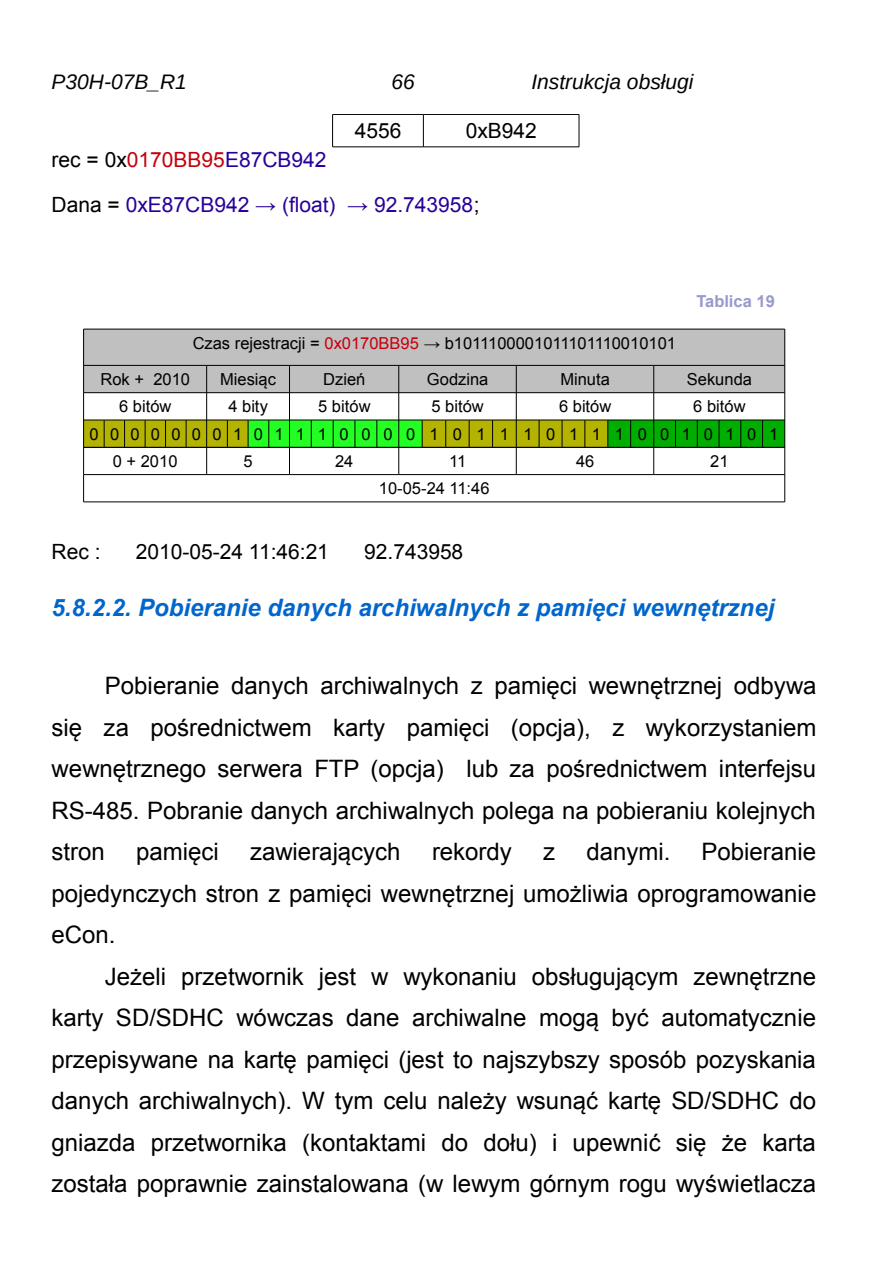
<style>
.page{position:relative;width:893px;height:1263px;background:#fff}
.page>*{position:absolute;margin:0;border:0;box-sizing:border-box;transform-origin:0 0}
.Text_body{font:24px/41.5px "Arial";color:#000;text-align:justify}
.t1{font:italic 700 24px "Arial";color:#06c}
.Text_body-2{font:21px "Arial";color:#000}
.Text_body-3{font:21px "Arial";color:#280099}
.t2{font:italic 21px "Liberation Sans";color:#000}
.Text_body-4{font:21px "Arial";color:#c5000b}
.Table_Contents{font:16.5px "Arial";color:#000}
.Text_body-5{font:16.5px "Arial";color:#000}
.SpisTablic{font:700 16.5px "Arial";color:#99c}
.s1{color:#000}
.s2{color:#280099}
.s3{color:#c5000b}
</style>
<div class="page">
<div style="left:84px;top:329px;width:700px;height:36px;background:#c0c0c0"></div>
<hr style="left:332px;top:114px;width:91px;height:1px;background:#000">
<hr style="left:423px;top:114px;width:156px;height:1px;background:#000">
<hr style="left:332px;top:147px;width:91px;height:1px;background:#000">
<hr style="left:423px;top:147px;width:156px;height:1px;background:#000">
<hr style="left:332px;top:114px;width:1px;height:33px;background:#000">
<hr style="left:423px;top:115px;width:1px;height:32px;background:#000">
<hr style="left:578px;top:114px;width:1px;height:33px;background:#000">
<hr style="left:84px;top:329px;width:700px;height:1px;background:#000">
<hr style="left:83px;top:329px;width:1px;height:36px;background:#000">
<hr style="left:784px;top:329px;width:1px;height:36px;background:#000">
<hr style="left:84px;top:502px;width:700px;height:1px;background:#000">
<svg style="left:83px;top:365px;width:702px;height:137px"></svg>
<p class="t2" style="left:52px;top:70px;width:137px">P30H-07B_R1</p>
<p class="t2" style="left:391px;top:70px;width:25px">66</p>
<p class="t2" style="left:531px;top:70px;width:163px">Instrukcja obsługi</p>
<p class="Text_body-2" style="left:355px;top:119px;width:48px">4556</p>
<p class="Text_body-2" style="left:465px;top:119px;width:73px">0xB942</p>
<p class="Text_body-4" style="left:52px;top:148px;width:276px"><span class="s1">rec = 0x</span>0170BB95<span class="s2">E87CB942</span></p>
<p class="Text_body-3" style="left:52px;top:193px;width:429px"><span class="s1">Dana =</span> 0xE87CB942 → (float) → 92.743958<span class="s1">;</span></p>
<p class="Text_body-5" style="left:193px;top:334px;width:485px">Czas rejestracji = <span class="s3">0x0170BB95</span> → b1011100001011101110010101</p>
<p class="SpisTablic" style="left:696px;top:292px;width:80px">Tablica 19</p>
<p class="Table_Contents" style="left:100px;top:370px;width:91px">Rok + 2010</p>
<p class="Table_Contents" style="left:220px;top:370px;width:57px">Miesiąc</p>
<p class="Table_Contents" style="left:323px;top:370px;width:44px">Dzień</p>
<p class="Table_Contents" style="left:427px;top:370px;width:63px">Godzina</p>
<p class="Table_Contents" style="left:560px;top:370px;width:51px">Minuta</p>
<p class="Table_Contents" style="left:687px;top:370px;width:67px">Sekunda</p>
<p class="Table_Contents" style="left:119px;top:397px;width:54px">6 bitów</p>
<p class="Table_Contents" style="left:228px;top:397px;width:41px">4 bity</p>
<p class="Table_Contents" style="left:318px;top:397px;width:54px">5 bitów</p>
<p class="Table_Contents" style="left:431px;top:397px;width:54px">5 bitów</p>
<p class="Table_Contents" style="left:559px;top:397px;width:54px">6 bitów</p>
<p class="Table_Contents" style="left:693px;top:397px;width:54px">6 bitów</p>
<p class="Table_Contents" style="left:89px;top:425px;width:11px">0</p>
<p class="Table_Contents" style="left:110px;top:425px;width:11px">0</p>
<p class="Table_Contents" style="left:130px;top:425px;width:11px">0</p>
<p class="Table_Contents" style="left:151px;top:425px;width:11px">0</p>
<p class="Table_Contents" style="left:171px;top:425px;width:11px">0</p>
<p class="Table_Contents" style="left:192px;top:425px;width:11px">0</p>
<p class="Table_Contents" style="left:212px;top:425px;width:11px">0</p>
<p class="Table_Contents" style="left:233px;top:425px;width:11px">1</p>
<p class="Table_Contents" style="left:254px;top:425px;width:11px">0</p>
<p class="Table_Contents" style="left:274px;top:425px;width:11px">1</p>
<p class="Table_Contents" style="left:296px;top:425px;width:11px">1</p>
<p class="Table_Contents" style="left:318px;top:425px;width:11px">1</p>
<p class="Table_Contents" style="left:339px;top:425px;width:11px">0</p>
<p class="Table_Contents" style="left:361px;top:425px;width:11px">0</p>
<p class="Table_Contents" style="left:383px;top:425px;width:11px">0</p>
<p class="Table_Contents" style="left:406px;top:425px;width:11px">0</p>
<p class="Table_Contents" style="left:429px;top:425px;width:11px">1</p>
<p class="Table_Contents" style="left:453px;top:425px;width:11px">0</p>
<p class="Table_Contents" style="left:476px;top:425px;width:11px">1</p>
<p class="Table_Contents" style="left:500px;top:425px;width:11px">1</p>
<p class="Table_Contents" style="left:523px;top:425px;width:11px">1</p>
<p class="Table_Contents" style="left:546px;top:425px;width:11px">0</p>
<p class="Table_Contents" style="left:569px;top:425px;width:11px">1</p>
<p class="Table_Contents" style="left:592px;top:425px;width:11px">1</p>
<p class="Table_Contents" style="left:615px;top:425px;width:11px">1</p>
<p class="Table_Contents" style="left:638px;top:425px;width:11px">0</p>
<p class="Table_Contents" style="left:660px;top:425px;width:11px">0</p>
<p class="Table_Contents" style="left:682px;top:425px;width:11px">1</p>
<p class="Table_Contents" style="left:703px;top:425px;width:11px">0</p>
<p class="Table_Contents" style="left:725px;top:425px;width:11px">1</p>
<p class="Table_Contents" style="left:747px;top:425px;width:11px">0</p>
<p class="Table_Contents" style="left:769px;top:425px;width:11px">1</p>
<p class="Table_Contents" style="left:113px;top:452px;width:66px">0 + 2010</p>
<p class="Table_Contents" style="left:243px;top:452px;width:11px">5</p>
<p class="Table_Contents" style="left:335px;top:452px;width:20px">24</p>
<p class="Table_Contents" style="left:449px;top:452px;width:19px">11</p>
<p class="Table_Contents" style="left:576px;top:452px;width:20px">46</p>
<p class="Table_Contents" style="left:710px;top:452px;width:20px">21</p>
<p class="Table_Contents" style="left:379px;top:479px;width:112px">10-05-24 11:46</p>
<p class="Text_body-2" style="left:52px;top:540px;width:50px">Rec :</p>
<p class="Text_body-2" style="left:136px;top:540px;width:195px">2010-05-24 11:46:21</p>
<p class="Text_body-2" style="left:364px;top:540px;width:100px">92.743958</p>
<h4 class="t1" style="left:52px;top:594px;width:724px">5.8.2.2. Pobieranie danych archiwalnych z pamięci wewnętrznej</h4>
<p class="Text_body" style="left:52px;top:665px;width:766px;text-indent:53px">Pobieranie danych archiwalnych z pamięci wewnętrznej odbywa się za pośrednictwem karty pamięci (opcja), z wykorzystaniem wewnętrznego serwera FTP (opcja) lub za pośrednictwem interfejsu RS-485. Pobranie danych archiwalnych polega na pobieraniu kolejnych stron</p>
<p class="Text_body" style="left:52px;top:831px;width:766px;text-indent:650px">Pobieranie pojedynczych stron z pamięci wewnętrznej umożliwia oprogramowanie eCon.</p>
<p class="Text_body" style="left:52px;top:956px;width:766px;text-indent:53px">Jeżeli przetwornik jest w wykonaniu obsługującym zewnętrzne karty SD/SDHC wówczas dane archiwalne mogą być automatycznie przepisywane na kartę pamięci (jest to najszybszy sposób pozyskania danych archiwalnych). W tym celu należy wsunąć kartę SD/SDHC do gniazda przetwornika (kontaktami do dołu) i upewnić się że karta została poprawnie zainstalowana (w lewym górnym rogu wyświetlacza</p>
<p class="Text_body" style="left:136px;top:831px;width:84px">pamięci</p>
<p class="Text_body" style="left:250px;top:831px;width:152px">zawierających</p>
<p class="Text_body" style="left:432px;top:831px;width:81px">rekordy</p>
<p class="Text_body" style="left:543px;top:831px;width:13px">z</p>
<p class="Text_body" style="left:586px;top:831px;width:85px">danymi.</p>
</div>
